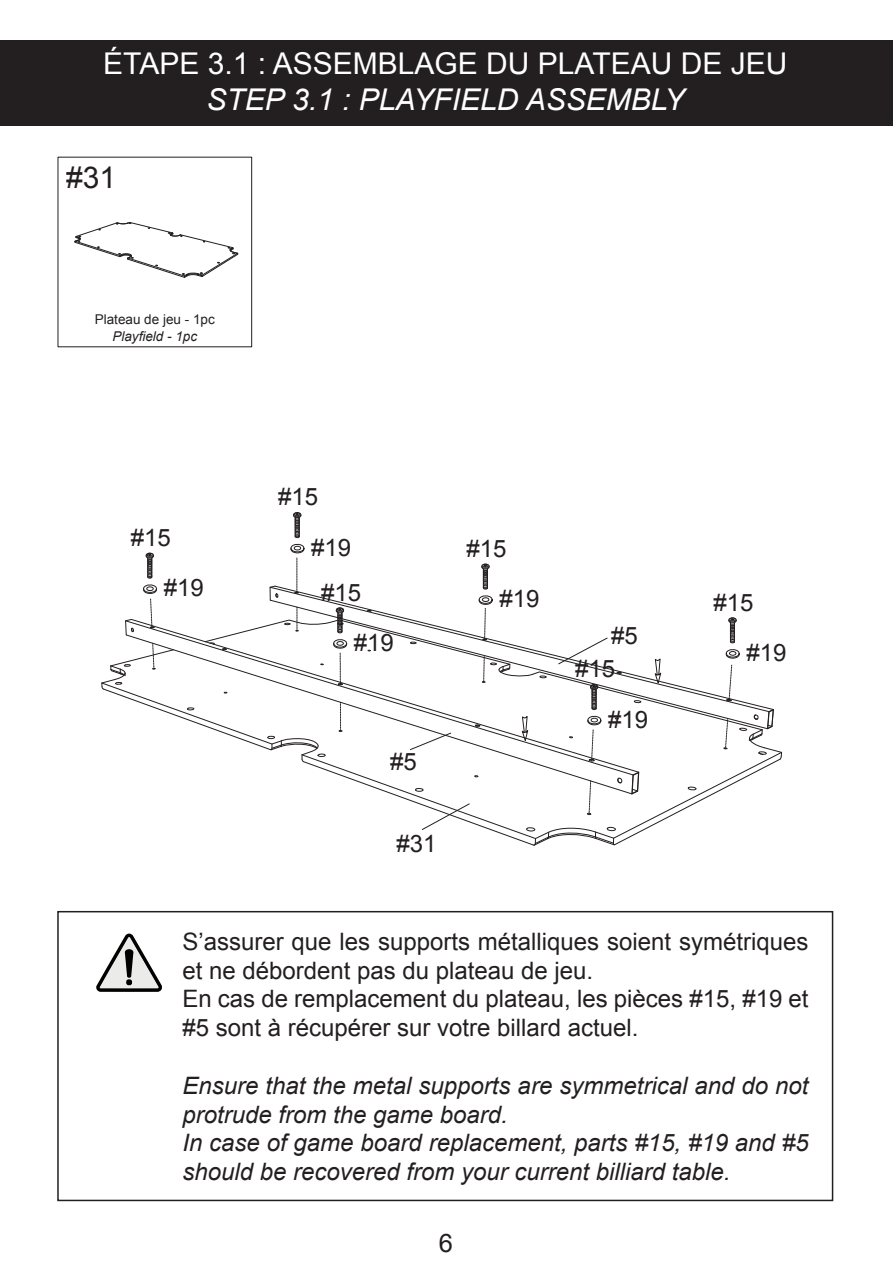
<style>
.page{position:relative;width:893px;height:1263px;background:#fff}
.page>*{position:absolute;margin:0;border:0;box-sizing:border-box;transform-origin:0 0}
.t1{font:30px "Arial";color:#fff}
.t2{font:italic 30px "Arial";color:#fff}
.t3{font:30px "Arial";color:#231f20}
.t4{font:25.5px "Arial";color:#231f20}
.t5{font:24px/50.4px "Arial";color:#231f20}
.t6{font:italic 24px/28.8px "Arial";color:#231f20}
.t7{font:13.5px "Arial";color:#231f20}
.t8{font:italic 13.5px "Arial";color:#231f20}
</style>
<div class="page">
<div style="left:0;top:40px;width:893px;height:86px;background:#231f20"></div>
<svg style="left:96px;top:933px;width:66px;height:59px"></svg>
<div style="left:57px;top:911px;width:776px;height:290px;border:2px solid #231f20"></div>
<svg style="left:74px;top:222px;width:165px;height:56px"></svg>
<svg style="left:101px;top:512px;width:682px;height:334px"></svg>
<p class="t1" style="left:103px;top:44px;width:686px">ÉTAPE 3.1 : ASSEMBLAGE DU PLATEAU DE JEU</p>
<p class="t2" style="left:207px;top:80px;width:479px">STEP 3.1 : PLAYFIELD ASSEMBLY</p>
<p class="t3" style="left:66px;top:158px;width:52px">#31</p>
<p class="t7" style="left:95px;top:311px;width:122px">Plateau de jeu - 1pc</p>
<p class="t8" style="left:112px;top:327px;width:86px">Playfield - 1pc</p>
<p class="t5" style="left:164px;top:512px;width:42px;text-indent:-33px">#15 #19</p>
<p class="t5" style="left:311px;top:472px;width:42px;text-indent:-33px">#15 #19</p>
<p class="t5" style="left:354px;top:567px;width:42px;text-indent:-33px">#15 #19</p>
<p class="t5" style="left:499px;top:523px;width:42px;text-indent:-33px">#15 #19</p>
<p class="t5" style="left:390px;top:736px;width:28px">#5</p>
<p class="t5" style="left:396px;top:818px;width:42px">#31</p>
<p class="t5" style="left:611px;top:611px;width:28px">#5</p>
<p class="t5" style="left:608px;top:644px;width:42px;text-indent:-33px">#15 #19</p>
<p class="t5" style="left:746px;top:577px;width:42px;text-indent:-33px">#15 #19</p>
<p class="t5" style="left:182px;top:927px;width:628px;line-height:28.8px">S’assurer que les supports métalliques soient symétriques et ne débordent pas du plateau de jeu.<br>En cas de remplacement du plateau, les pièces #15, #19 et #5 sont à récupérer sur votre billard actuel.</p>
<p class="t6" style="left:182px;top:1071px;width:628px">Ensure that the metal supports are symmetrical and do not protrude from the game board.<br>In case of game board replacement, parts #15, #19 and #5 should be recovered from your current billiard table.</p>
<p class="t4" style="left:439px;top:1226px;width:16px">6</p>
</div>
